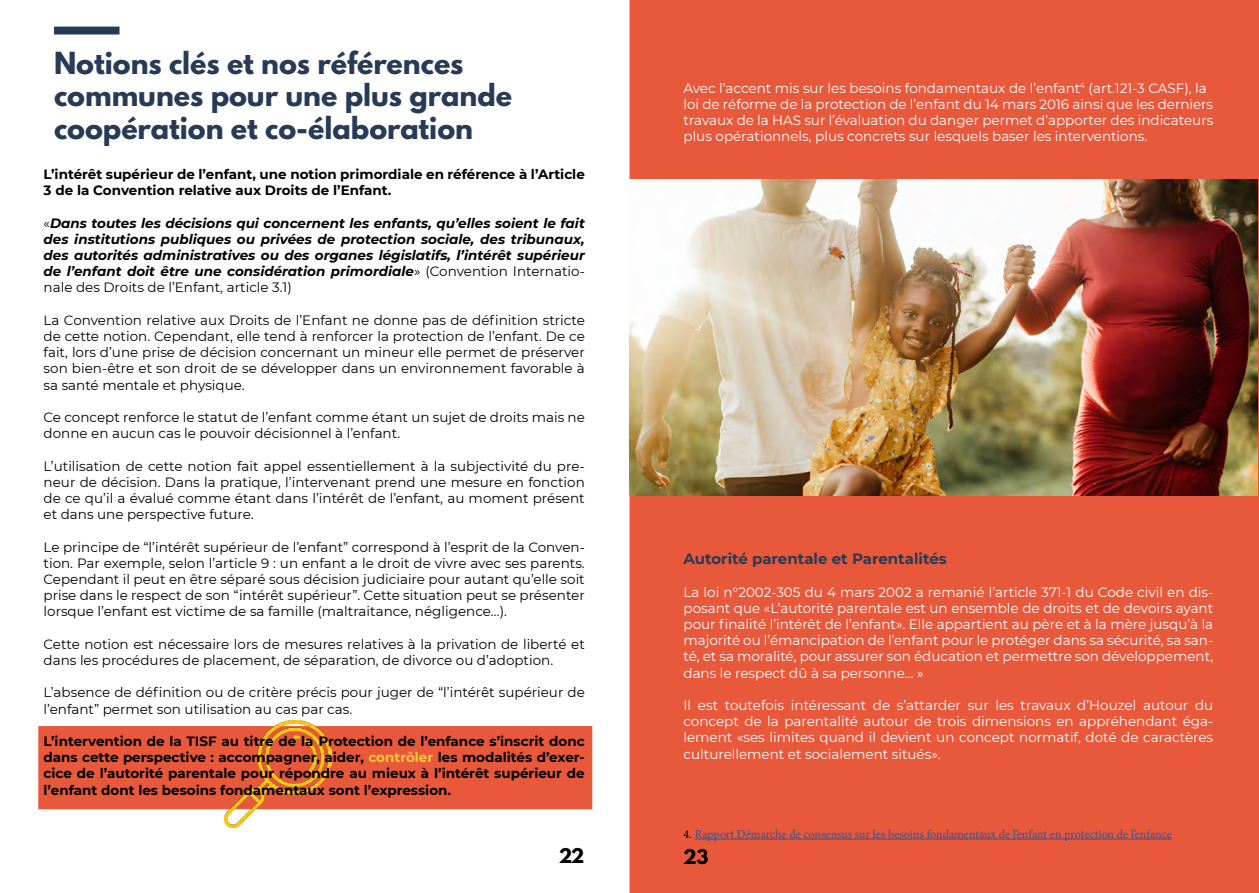
<style>
.page{position:relative;width:1259px;height:893px;background:#fff}
.page>*{position:absolute;margin:0;border:0;box-sizing:border-box;transform-origin:0 0}
.t1{font:700 27px/32.4px "League Spartan";color:#283b56}
.t2{font:700 18px "League Spartan";color:#000}
.t3{font:700 15px "Montserrat";color:#283b56}
.t4{font:13.5px/16.2px "Montserrat";color:#000;text-align:justify}
.t5{font:13.5px/16.2px "Montserrat";color:#fff;text-align:justify}
.t6{font:700 13.5px/16.2px "Montserrat";color:#000}
.t7{font:italic 700 13.5px/16.2px "Montserrat";color:#000;text-align:justify}
.t8{font:12px "Minion Pro";color:#2e5696}
.s1{font-weight:400;font-style:normal}
.s2{color:#ffc836}
.s3{color:#000}
</style>
<div class="page">
<div style="left:38px;top:726px;width:554px;height:83px;background:#e8593c;border:2px solid #e8593c"></div>
<img style="left:225px;top:720px;width:107px;height:107px">
<div style="left:54px;top:27px;width:65px;height:8px;background:#283b56;border:2px solid #283b56"></div>
<div style="left:630px;top:1px;width:628px;height:891px;background:#e8593c"></div>
<hr style="left:695px;top:839px;width:477px;height:1px;background:#2e5696">
<img style="left:629px;top:180px;width:629px;height:315px">
<h1 class="t1" style="left:54px;top:46px;width:460px">Notions clés et nos références communes pour une plus grande coopération et co-élaboration</h1>
<p class="t6" style="left:44px;top:165px;width:543px">L’intérêt supérieur de l’enfant, une notion primordiale en référence à l’Article<br>3 de la Convention relative aux Droits de l’Enfant.</p>
<p class="t7" style="left:44px;top:214px;width:543px"><span class="s1">«</span>Dans toutes les décisions qui concernent les enfants, qu’elles soient le fait des institutions publiques ou privées de protection sociale, des tribunaux, des autorités administratives ou des organes législatifs, l’intérêt supérieur de l’enfant doit être une considération primordiale<span class="s1">» (Convention Internatio&shy;nale des Droits de l’Enfant, article 3.1)</span></p>
<p class="t4" style="left:44px;top:311px;width:543px">La Convention relative aux Droits de l’Enfant ne donne pas de définition stricte de cette notion. Cependant, elle tend à renforcer la protection de l’enfant. De ce fait, lors d’une prise de décision concernant un mineur elle permet de préserver son bien-être et son droit de se développer dans un environnement favorable à sa santé mentale et physique.</p>
<p class="t4" style="left:44px;top:409px;width:543px">Ce concept renforce le statut de l’enfant comme étant un sujet de droits mais ne donne en aucun cas le pouvoir décisionnel à l’enfant.</p>
<p class="t4" style="left:44px;top:457px;width:543px">L’utilisation de cette notion fait appel essentiellement à la subjectivité du pre&shy;neur de décision. Dans la pratique, l’intervenant prend une mesure en fonction de ce qu’il a évalué comme étant dans l’intérêt de l’enfant, au moment présent et dans une perspective future.</p>
<p class="t4" style="left:44px;top:538px;width:543px">Le principe de “l’intérêt supérieur de l’enfant” correspond à l’esprit de la Conven&shy;tion. Par exemple, selon l’article 9 : un enfant a le droit de vivre avec ses parents.<br>Cependant il peut en être séparé sous décision judiciaire pour autant qu’elle soit prise dans le respect de son “intérêt supérieur”. Cette situation peut se présenter lorsque l’enfant est victime de sa famille (maltraitance, négligence…).</p>
<p class="t4" style="left:44px;top:635px;width:543px">Cette notion est nécessaire lors de mesures relatives à la privation de liberté et dans les procédures de placement, de séparation, de divorce ou d’adoption.</p>
<p class="t4" style="left:44px;top:684px;width:543px">L’absence de définition ou de critère précis pour juger de “l’intérêt supérieur de l’enfant” permet son utilisation au cas par cas.</p>
<p class="t6" style="left:44px;top:732px;width:543px;text-align:justify">L’intervention de la TISF au titre de la Protection de l’enfance s’inscrit donc dans cette perspective : accompagner, aider, <span class="s2">contrôler</span> les modalités d’exer&shy;cice de l’autorité parentale pour répondre au mieux à l’intérêt supérieur de l’enfant dont les besoins fondamentaux sont l’expression.</p>
<h2 class="t2" style="left:559px;top:842px;width:27px">22</h2>
<p class="t5" style="left:683px;top:79px;width:531px;text-align:left">Avec l’accent mis sur les besoins fondamentaux de l’enfant<sup>4</sup> (art.121-3 CASF), la loi de réforme de la protection de l’enfant du 14 mars 2016 ainsi que les derniers travaux de la HAS sur l’évaluation du danger permet d’apporter des indicateurs plus opérationnels, plus concrets sur lesquels baser les interventions.</p>
<p class="t3" style="left:683px;top:548px;width:265px">Autorité parentale et Parentalités</p>
<p class="t5" style="left:683px;top:583px;width:531px">La loi n°2002-305 du 4 mars 2002 a remanié l’article 371-1 du Code civil en dis&shy;posant que «L’autorité parentale est un ensemble de droits et de devoirs ayant pour finalité l’intérêt de l’enfant». Elle appartient au père et à la mère jusqu’à la majorité ou l’émancipation de l’enfant pour le protéger dans sa sécurité, sa san&shy;té, et sa moralité, pour assurer son éducation et permettre son développement, dans le respect dû à sa personne… »</p>
<p class="t5" style="left:683px;top:697px;width:531px">Il est toutefois intéressant de s’attarder sur les travaux d’Houzel autour du concept de la parentalité autour de trois dimensions en appréhendant éga&shy;lement «ses limites quand il devient un concept normatif, doté de caractères culturellement et socialement situés».</p>
<p class="t8" style="left:683px;top:826px;width:490px"><span class="s3">4.</span> Rapport Démarche de consensus sur les besoins fondamentaux de l’enfant en protection de l’enfance</p>
<h2 class="t2" style="left:683px;top:843px;width:27px">23</h2>
</div>
